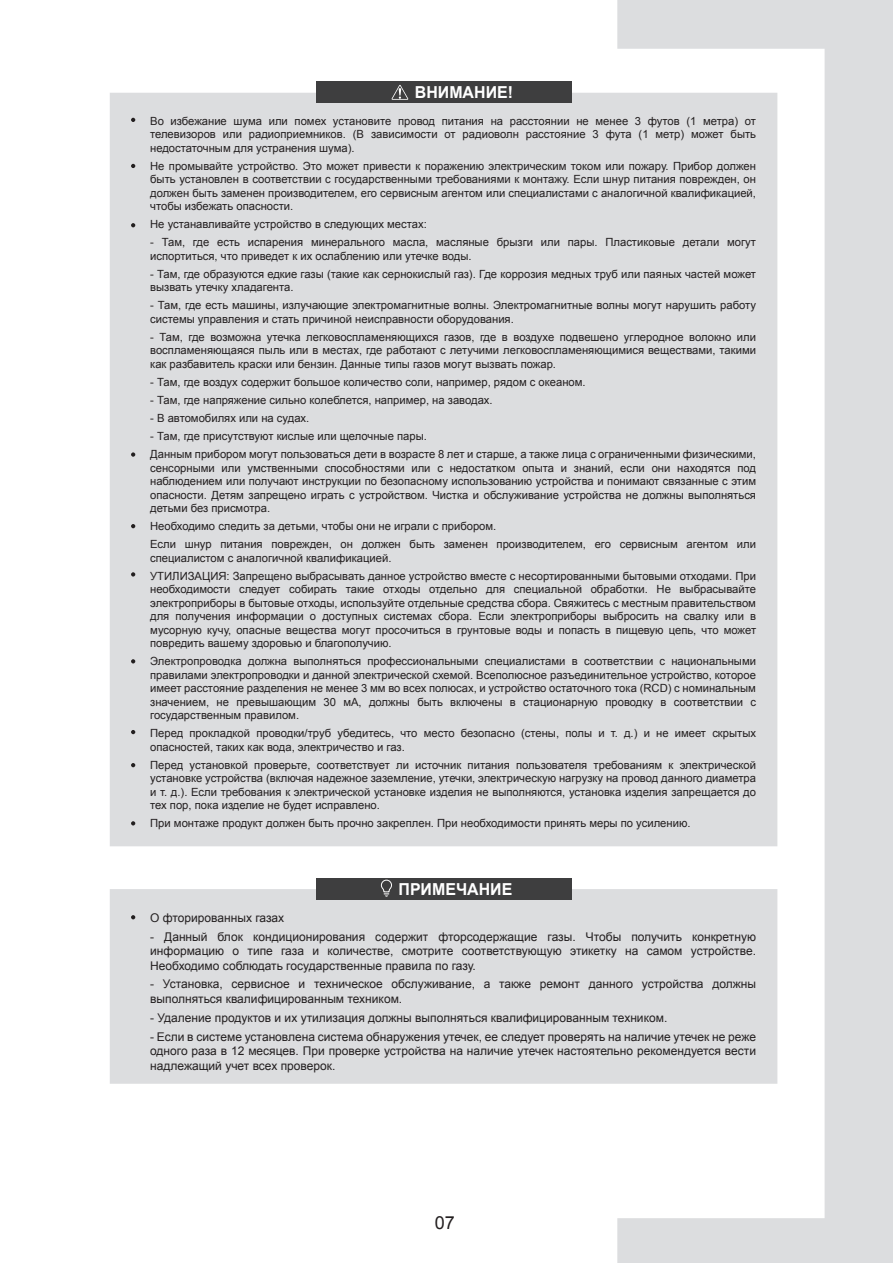
<style>
.page{position:relative;width:893px;height:1263px;background:#fff}
.page>*{position:absolute;margin:0;border:0;box-sizing:border-box;transform-origin:0 0}
.t1{font:18px "Arial";color:#231f20}
.t2{font:700 16.5px "Arial";color:#fff}
.t3{font:12px/14.4px "Arial";color:#231f20;text-align:justify}
.t4{font:11.25px/13.5px "Arial";color:#231f20;text-align:justify}
</style>
<div class="page">
<div style="left:110px;top:889px;width:507px;height:195px;background:#dcdddf"></div>
<div style="left:316px;top:878px;width:255px;height:21px;background:#3e3e3f"></div>
<svg style="left:381px;top:879px;width:11px;height:18px"></svg>
<svg style="left:131px;top:915px;width:4px;height:4px"></svg>
<div style="left:110px;top:93px;width:507px;height:753px;background:#dcdddf"></div>
<div style="left:316px;top:82px;width:255px;height:21px;background:#3e3e3f"></div>
<svg style="left:392px;top:85px;width:16px;height:15px"></svg>
<svg style="left:131px;top:118px;width:4px;height:4px"></svg>
<svg style="left:131px;top:164px;width:4px;height:4px"></svg>
<svg style="left:131px;top:223px;width:4px;height:4px"></svg>
<svg style="left:131px;top:452px;width:4px;height:5px"></svg>
<svg style="left:131px;top:524px;width:4px;height:4px"></svg>
<svg style="left:131px;top:572px;width:4px;height:4px"></svg>
<svg style="left:131px;top:659px;width:4px;height:4px"></svg>
<svg style="left:131px;top:730px;width:4px;height:4px"></svg>
<svg style="left:131px;top:763px;width:4px;height:4px"></svg>
<svg style="left:131px;top:821px;width:4px;height:4px"></svg>
<svg style="left:617px;top:0;width:276px;height:1263px;fill:#dcdddf"></svg>
<h2 class="t2" style="left:415px;top:81px;width:100px">ВНИМАНИЕ!</h2>
<p class="t4" style="left:150px;top:114px;width:607px">Во избежание шума или помех установите провод питания на расстоянии не менее 3 футов (1 метра) от телевизоров или радиоприемников. (В зависимости от радиоволн расстояние 3 фута (1 метр) может быть недостаточным для устранения шума).</p>
<p class="t4" style="left:150px;top:159px;width:607px">Не промывайте устройство. Это может привести к поражению электрическим током или пожару. Прибор должен быть установлен в соответствии с государственными требованиями к монтажу. Если шнур питания поврежден, он должен быть заменен производителем, его сервисным агентом или специалистами с аналогичной квалификацией, чтобы избежать опасности.</p>
<p class="t4" style="left:150px;top:218px;width:278px">Не устанавливайте устройство в следующих местах:</p>
<p class="t4" style="left:150px;top:236px;width:607px">- Там, где есть испарения минерального масла, масляные брызги или пары. Пластиковые детали могут испортиться, что приведет к их ослаблению или утечке воды.</p>
<p class="t4" style="left:150px;top:267px;width:607px">- Там, где образуются едкие газы (такие как сернокислый газ). Где коррозия медных труб или паяных частей может вызвать утечку хладагента.</p>
<p class="t4" style="left:150px;top:299px;width:607px">- Там, где есть машины, излучающие электромагнитные волны. Электромагнитные волны могут нарушить работу системы управления и стать причиной неисправности оборудования.</p>
<p class="t4" style="left:150px;top:330px;width:607px">- Там, где возможна утечка легковоспламеняющихся газов, где в воздухе подвешено углеродное волокно или воспламеняющаяся пыль или в местах, где работают с летучими легковоспламеняющимися веществами, такими как разбавитель краски или бензин. Данные типы газов могут вызвать пожар.</p>
<p class="t4" style="left:150px;top:375px;width:437px">- Там, где воздух содержит большое количество соли, например, рядом с океаном.</p>
<p class="t4" style="left:150px;top:393px;width:344px">- Там, где напряжение сильно колеблется, например, на заводах.</p>
<p class="t4" style="left:150px;top:411px;width:161px">- В автомобилях или на судах.</p>
<p class="t4" style="left:150px;top:427px;width:607px;line-height:18px">- Там, где присутствуют кислые или щелочные пары.<br>Данным прибором могут пользоваться дети в возрасте 8 лет и старше, а также лица с ограниченными физическими,</p>
<p class="t4" style="left:150px;top:461px;width:607px">сенсорными или умственными способностями или с недостатком опыта и знаний, если они находятся под наблюдением или получают инструкции по безопасному использованию устройства и понимают связанные с этим опасности. Детям запрещено играть с устройством. Чистка и обслуживание устройства не должны выполняться детьми без присмотра.</p>
<p class="t4" style="left:150px;top:517px;width:607px;line-height:18px">Необходимо следить за детьми, чтобы они не играли с прибором.<br>Если шнур питания поврежден, он должен быть заменен производителем, его сервисным агентом или</p>
<p class="t4" style="left:150px;top:549px;width:607px;line-height:18px">специалистом с аналогичной квалификацией.<br>УТИЛИЗАЦИЯ: Запрещено выбрасывать данное устройство вместе с несортированными бытовыми отходами. При</p>
<p class="t4" style="left:150px;top:582px;width:607px">необходимости следует собирать такие отходы отдельно для специальной обработки. Не выбрасывайте электроприборы в бытовые отходы, используйте отдельные средства сбора. Свяжитесь с местным правительством для получения информации о доступных системах сбора. Если электроприборы выбросить на свалку или в мусорную кучу, опасные вещества могут просочиться в грунтовые воды и попасть в пищевую цепь, что может повредить вашему здоровью и благополучию.</p>
<p class="t4" style="left:150px;top:654px;width:607px">Электропроводка должна выполняться профессиональными специалистами в соответствии с национальными правилами электропроводки и данной электрической схемой. Всеполюсное разъединительное устройство, которое имеет расстояние разделения не менее 3 мм во всех полюсах, и устройство остаточного тока (RCD) с номинальным значением, не превышающим 30 мА, должны быть включены в стационарную проводку в соответствии с государственным правилом.</p>
<p class="t4" style="left:150px;top:726px;width:607px">Перед прокладкой проводки/труб убедитесь, что место безопасно (стены, полы и т. д.) и не имеет скрытых опасностей, таких как вода, электричество и газ.</p>
<p class="t4" style="left:150px;top:758px;width:607px">Перед установкой проверьте, соответствует ли источник питания пользователя требованиям к электрической установке устройства (включая надежное заземление, утечки, электрическую нагрузку на провод данного диаметра и т. д.). Если требования к электрической установке изделия не выполняются, установка изделия запрещается до тех пор, пока изделие не будет исправлено.</p>
<p class="t4" style="left:150px;top:816px;width:542px">При монтаже продукт должен быть прочно закреплен. При необходимости принять меры по усилению.</p>
<h2 class="t2" style="left:399px;top:878px;width:115px">ПРИМЕЧАНИЕ</h2>
<p class="t3" style="left:150px;top:910px;width:135px">О фторированных газах</p>
<p class="t3" style="left:150px;top:929px;width:607px">- Данный блок кондиционирования содержит фторсодержащие газы. Чтобы получить конкретную информацию о типе газа и количестве, смотрите соответствующую этикетку на самом устройстве.<br>Необходимо соблюдать государственные правила по газу.</p>
<p class="t3" style="left:150px;top:977px;width:607px">- Установка, сервисное и техническое обслуживание, а также ремонт данного устройства должны выполняться квалифицированным техником.</p>
<p class="t3" style="left:150px;top:1010px;width:519px">- Удаление продуктов и их утилизация должны выполняться квалифицированным техником.</p>
<p class="t3" style="left:150px;top:1029px;width:607px">- Если в системе установлена система обнаружения утечек, ее следует проверять на наличие утечек не реже одного раза в 12 месяцев. При проверке устройства на наличие утечек настоятельно рекомендуется вести надлежащий учет всех проверок.</p>
<h1 class="t1" style="left:435px;top:1211px;width:22px">07</h1>
</div>
